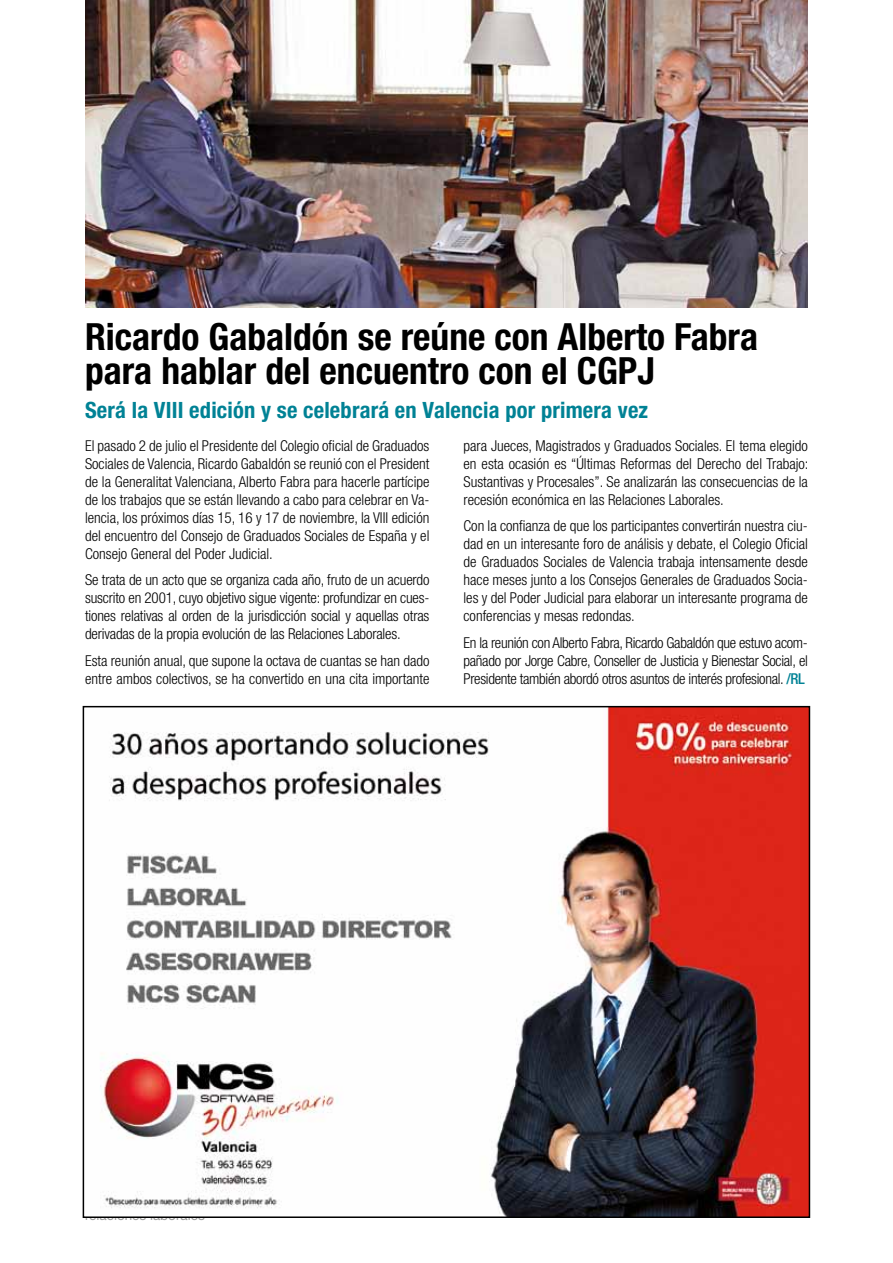
<style>
.page{position:relative;width:893px;height:1263px;background:#fff}
.page>*{position:absolute;margin:0;border:0;box-sizing:border-box;transform-origin:0 0}
.t1{font:700 condensed 37.5px/34.5px "Helvetica Neue LT Std";color:#000}
.t2{font:700 condensed 22.5px "Helvetica Neue LT Std";letter-spacing:.01em;color:#008295}
.t3{font:300 condensed 15px/18px "Helvetica Neue LT Std";color:#000;text-align:justify}
.t4{font:13.5px "Helvetica Neue LT Std";color:#9d9d9c}
.s1{font-weight:500;color:#008295}
</style>
<div class="page">
<hr style="left:892px;top:0;width:1px;height:1263px;background:#fab963">
<img style="left:100px;top:709px;width:707px;height:506px">
<img style="left:85px;top:0;width:723px;height:308px">
<h1 class="t1" style="left:85px;top:319px;width:674px">Ricardo Gabaldón se reúne con Alberto Fabra para hablar del encuentro con el CGPJ</h1>
<h2 class="t2" style="left:85px;top:396px;width:565px">Será la VIII edición y se celebrará en Valencia por primera vez</h2>
<p class="t3" style="left:85px;top:436px;width:346px">El pasado 2 de julio el Presidente del Colegio oficial de Graduados Sociales de Valencia, Ricardo Gabaldón se reunió con el President de la Generalitat Valenciana, Alberto Fabra para hacerle partícipe de los trabajos que se están llevando a cabo para celebrar en Va&shy;lencia, los próximos días 15, 16 y 17 de noviembre, la VIII edición del encuentro del Consejo de Graduados Sociales de España y el Consejo General del Poder Judicial.</p>
<p class="t3" style="left:85px;top:571px;width:346px">Se trata de un acto que se organiza cada año, fruto de un acuerdo suscrito en 2001, cuyo objetivo sigue vigente: profundizar en cues&shy;tiones relativas al orden de la jurisdicción social y aquellas otras derivadas de la propia evolución de las Relaciones Laborales.</p>
<p class="t3" style="left:85px;top:651px;width:346px">Esta reunión anual, que supone la octava de cuantas se han dado entre ambos colectivos, se ha convertido en una cita importante</p>
<p class="t3" style="left:463px;top:436px;width:346px">para Jueces, Magistrados y Graduados Sociales. El tema elegido en esta ocasión es “Últimas Reformas del Derecho del Trabajo:<br>Sustantivas y Procesales”. Se analizarán las consecuencias de la recesión económica en las Relaciones Laborales.</p>
<p class="t3" style="left:463px;top:517px;width:346px">Con la confianza de que los participantes convertirán nuestra ciu&shy;dad en un interesante foro de análisis y debate, el Colegio Oficial de Graduados Sociales de Valencia trabaja intensamente desde hace meses junto a los Consejos Generales de Graduados Socia&shy;les y del Poder Judicial para elaborar un interesante programa de conferencias y mesas redondas.</p>
<p class="t3" style="left:463px;top:633px;width:346px">En la reunión con Alberto Fabra, Ricardo Gabaldón que estuvo acom&shy;pañado por Jorge Cabre, Conseller de Justicia y Bienestar Social, el Presidente también abordó otros asuntos de interés profesional. <span class="s1">/RL</span></p>
<p class="t4" style="left:85px;top:1207px;width:121px">relaciones laborales</p>
</div>
